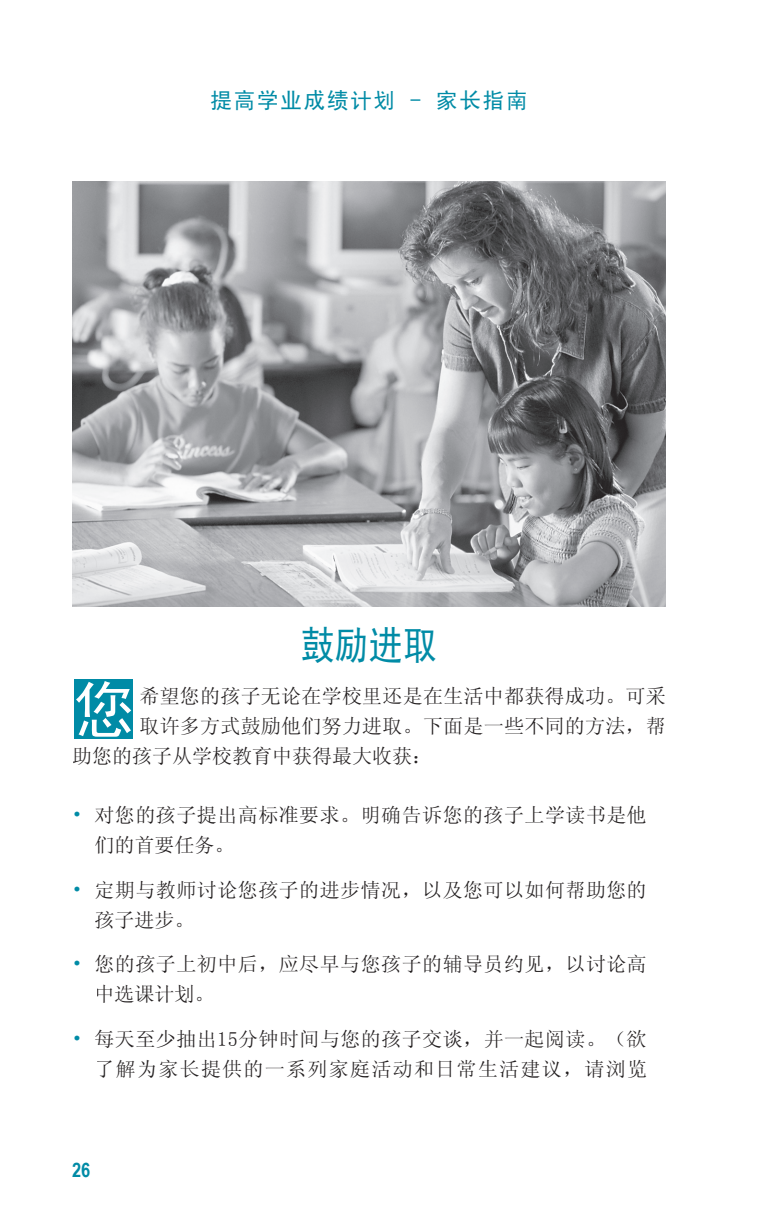
<style>
.page{position:relative;width:774px;height:1224px;background:#fff}
.page>*{position:absolute;margin:0;border:0;box-sizing:border-box;transform-origin:0 0}
.t1{font:63.8px "Sim Hei";color:#fff}
.t2{font:40px "Sim Hei";color:#008ba6;scale:.85 1}
.t3{font:22px "Sim Hei";letter-spacing:.06em;color:#008ba6}
.t4{font:20px/30px "Sim Sun";letter-spacing:.025em;color:#231f20}
.t5{font:20px/30px "Sim Sun";letter-spacing:.065em;color:#231f20;text-align:right}
.t6{font:20px "Sim Sun";color:#231f20}
.t7{font:700 20px "Arial Narrow";color:#008ba6}
.s1{color:#008ba6}
</style>
<div class="page">
<div style="left:74px;top:679px;width:58px;height:59px;background:#008ba6"></div>
<img style="left:72px;top:182px;width:594px;height:425px">
<p class="t3" style="left:210px;top:90px;width:319px">提高学业成绩计划 - 家长指南</p>
<h2 class="t2" style="left:301px;top:625px;width:161px">鼓励进取</h2>
<h1 class="t1" style="left:72px;top:678px;width:65px">您</h1>
<p class="t4" style="left:139px;top:681px;width:528px">希望您的孩子无论在学校里还是在生活中都获得成功。可采</p>
<p class="t4" style="left:139px;top:711px;width:528px">取许多方式鼓励他们努力进取。下面是一些不同的方法，帮</p>
<p class="t6" style="left:72px;top:746px;width:362px">助您的孩子从学校教育中获得最大收获：</p>
<p class="t4" style="left:95px;top:800px;width:554px;text-indent:-22px"><span class="s1">•</span> 对您的孩子提出高标准要求。明确告诉您的孩子上学读书是他们的首要任务。</p>
<p class="t4" style="left:95px;top:874px;width:554px;text-indent:-22px"><span class="s1">•</span> 定期与教师讨论您孩子的进步情况，以及您可以如何帮助您的孩子进步。</p>
<p class="t4" style="left:95px;top:949px;width:554px;text-indent:-22px"><span class="s1">•</span> 您的孩子上初中后，应尽早与您孩子的辅导员约见，以讨论高中选课计划。</p>
<p class="t5" style="left:72px;top:1024px;width:576px"><span class="s1">•</span> 每天至少抽出15分钟时间与您的孩子交谈，并一起阅读。（欲了解为家长提供的一系列家庭活动和日常生活建议，请浏览</p>
<p class="t7" style="left:72px;top:1155px;width:20px">26</p>
</div>
